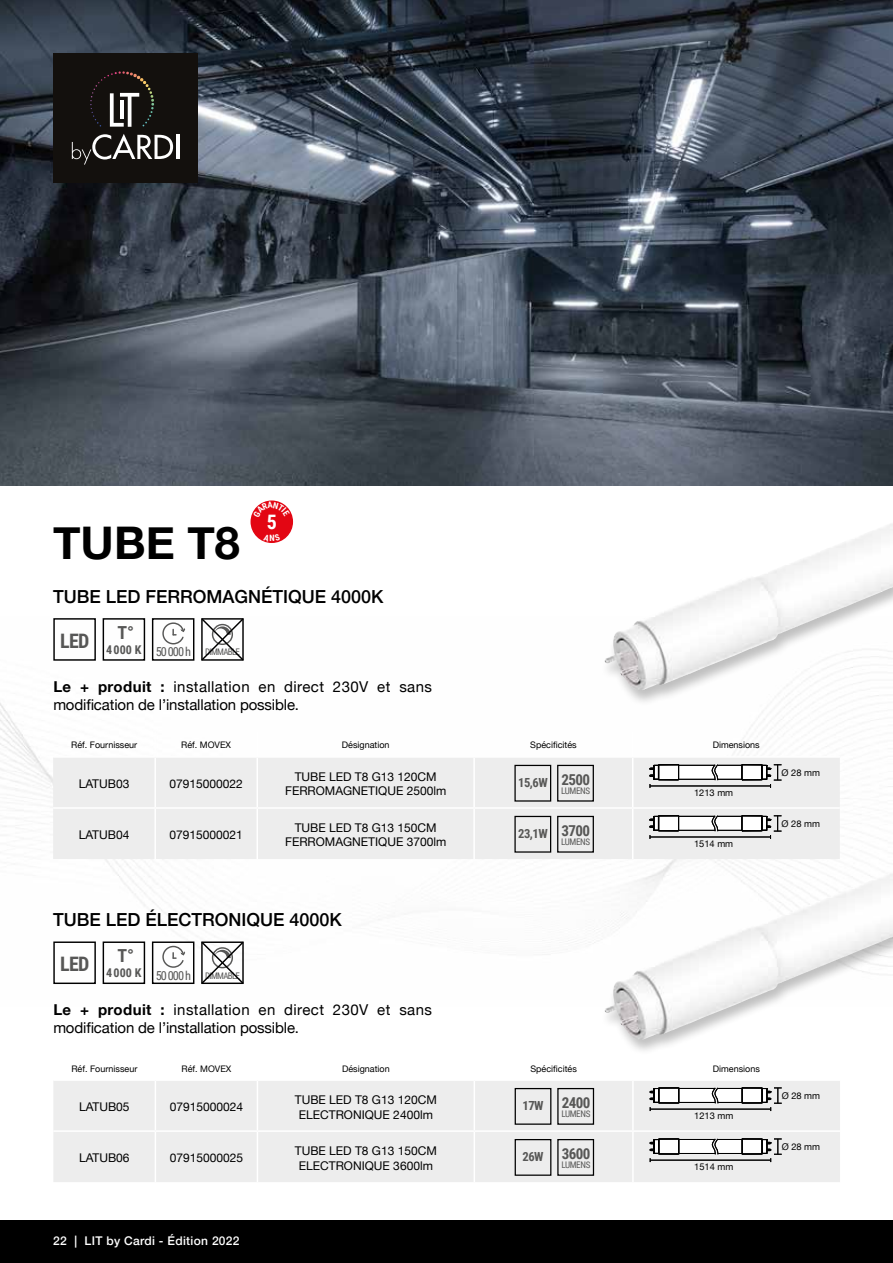
<style>
.page{position:relative;width:893px;height:1263px;background:#fff}
.page>*{position:absolute;margin:0;border:0;box-sizing:border-box;transform-origin:0 0}
.t1{font:700 45px "Helvetica Neue";color:#000}
.t2{font:700 19.95px "Roboto Condensed";letter-spacing:-.04em;color:#575756}
.t3{font:700 19.95px "Roboto Condensed";color:#fff}
.t4{font:500 18px "Helvetica Neue";color:#000}
.t5{font:700 18px "Roboto Condensed";color:#575756}
.t6{font:15px/18px "Helvetica Neue";letter-spacing:-.01em;color:#000}
.t7{font:700 15px "Roboto Condensed";letter-spacing:-.04em;color:#575756}
.t8{font:700 12.6px "Roboto Condensed";letter-spacing:-.04em;color:#575756}
.t9{font:12.3px "Roboto Condensed";letter-spacing:-.08em;color:#575756}
.t10{font:700 12.15px "Roboto Condensed";color:#575756}
.t11{font:12px/14.4px "Helvetica Neue";color:#000;text-align:center}
.t12{font:500 12px "Helvetica Neue";letter-spacing:.025em;color:#fff}
.t13{font:9.3px "Helvetica Neue";color:#000}
.t14{font:9.15px "Roboto Condensed";letter-spacing:-.04em;color:#575756}
.t15{font:9px "Helvetica Neue";color:#000}
.t16{font:9px "Roboto Condensed";letter-spacing:-.08em;color:#575756}
.s1{font-weight:700}
</style>
<div class="page">
<img style="left:0;top:618px;width:893px;height:366px">
<img style="left:0;top:0;width:893px;height:485px">
<div style="left:53px;top:53px;width:145px;height:130px;background:#13100d"></div>
<svg style="left:72px;top:134px;width:101px;height:31px"></svg>
<hr style="left:176px;top:135px;width:3px;height:24px;background:#fff">
<svg style="left:90px;top:71px;width:64px;height:56px"></svg>
<div style="left:53px;top:758px;width:787px;height:101px;background:#ededed"></div>
<hr style="left:154px;top:731px;width:2px;height:25px;background:#fff">
<hr style="left:256px;top:731px;width:2px;height:25px;background:#fff">
<hr style="left:473px;top:731px;width:2px;height:25px;background:#fff">
<svg style="left:632px;top:731px;width:1px;height:25px"></svg>
<hr style="left:53px;top:756px;width:102px;height:2px;background:#fff">
<hr style="left:155px;top:756px;width:102px;height:2px;background:#fff">
<hr style="left:154px;top:758px;width:2px;height:49px;background:#fff">
<hr style="left:257px;top:756px;width:217px;height:2px;background:#fff">
<hr style="left:256px;top:758px;width:2px;height:49px;background:#fff">
<hr style="left:474px;top:756px;width:159px;height:2px;background:#fff">
<hr style="left:473px;top:758px;width:2px;height:49px;background:#fff">
<hr style="left:633px;top:756px;width:207px;height:2px;background:#fff">
<hr style="left:632px;top:758px;width:1px;height:49px;background:#fff">
<hr style="left:53px;top:807px;width:102px;height:2px;background:#fff">
<hr style="left:155px;top:807px;width:102px;height:2px;background:#fff">
<hr style="left:154px;top:809px;width:2px;height:50px;background:#fff">
<hr style="left:257px;top:807px;width:217px;height:2px;background:#fff">
<hr style="left:256px;top:809px;width:2px;height:50px;background:#fff">
<hr style="left:474px;top:807px;width:159px;height:2px;background:#fff">
<hr style="left:473px;top:809px;width:2px;height:50px;background:#fff">
<hr style="left:633px;top:807px;width:207px;height:2px;background:#fff">
<hr style="left:632px;top:809px;width:1px;height:50px;background:#fff">
<div style="left:514px;top:765px;width:37px;height:37px;border:1px solid #000"></div>
<div style="left:557px;top:765px;width:37px;height:37px;border:1px solid #000"></div>
<svg style="left:650px;top:764px;width:131px;height:24px"></svg>
<div style="left:514px;top:816px;width:37px;height:37px;border:1px solid #000"></div>
<div style="left:557px;top:816px;width:37px;height:37px;border:1px solid #000"></div>
<svg style="left:650px;top:815px;width:131px;height:24px"></svg>
<div style="left:53px;top:1081px;width:787px;height:101px;background:#ededed"></div>
<hr style="left:155px;top:1081px;width:1px;height:49px;background:#fff">
<hr style="left:257px;top:1081px;width:1px;height:49px;background:#fff">
<hr style="left:474px;top:1081px;width:1px;height:49px;background:#fff">
<hr style="left:632px;top:1081px;width:2px;height:49px;background:#fff">
<hr style="left:53px;top:1130px;width:102px;height:2px;background:#fff">
<hr style="left:155px;top:1130px;width:102px;height:2px;background:#fff">
<hr style="left:155px;top:1132px;width:1px;height:50px;background:#fff">
<hr style="left:257px;top:1130px;width:217px;height:2px;background:#fff">
<hr style="left:257px;top:1132px;width:1px;height:50px;background:#fff">
<hr style="left:474px;top:1130px;width:159px;height:2px;background:#fff">
<hr style="left:474px;top:1132px;width:1px;height:50px;background:#fff">
<hr style="left:633px;top:1130px;width:207px;height:2px;background:#fff">
<hr style="left:632px;top:1132px;width:2px;height:50px;background:#fff">
<div style="left:515px;top:1088px;width:36px;height:37px;border:1px solid #000"></div>
<div style="left:557px;top:1088px;width:37px;height:37px;border:1px solid #000"></div>
<svg style="left:650px;top:1087px;width:132px;height:24px"></svg>
<div style="left:515px;top:1139px;width:36px;height:37px;border:1px solid #000"></div>
<div style="left:557px;top:1139px;width:37px;height:37px;border:1px solid #000"></div>
<svg style="left:650px;top:1138px;width:132px;height:24px"></svg>
<div style="left:600px;top:521px;width:293px;height:185px;background:#000;opacity:.25"></div>
<img style="left:604px;top:529px;width:271px;height:145px">
<div style="left:600px;top:871px;width:293px;height:185px;background:#000;opacity:.25"></div>
<img style="left:604px;top:879px;width:271px;height:144px">
<div style="left:251px;top:501px;width:41px;height:41px;background:#e30613;border-radius:50%"></div>
<div style="left:251px;top:500px;width:42px;height:43px;border:1px solid #e30613;border-radius:50%"></div>
<div style="left:53px;top:618px;width:43px;height:43px;border:1px solid #000"></div>
<div style="left:152px;top:618px;width:42px;height:43px;border:1px solid #000"></div>
<svg style="left:162px;top:622px;width:23px;height:23px"></svg>
<div style="left:103px;top:618px;width:42px;height:43px;border:1px solid #000"></div>
<svg style="left:200px;top:618px;width:45px;height:43px"></svg>
<div style="left:53px;top:941px;width:43px;height:43px;border:1px solid #000"></div>
<div style="left:152px;top:941px;width:42px;height:43px;border:1px solid #000"></div>
<svg style="left:162px;top:945px;width:23px;height:23px"></svg>
<div style="left:103px;top:941px;width:42px;height:43px;border:1px solid #000"></div>
<svg style="left:200px;top:941px;width:45px;height:43px"></svg>
<div style="left:0;top:1220px;width:893px;height:43px;background:#000"></div>
<svg style="left:253px;top:502px;width:37px;height:15px"></svg>
<h2 class="t3" style="left:267px;top:508px;width:12px">5</h2>
<h1 class="t1" style="left:53px;top:508px;width:188px">TUBE T8</h1>
<h3 class="t4" style="left:53px;top:582px;width:332px">TUBE LED FERROMAGNÉTIQUE 4000K</h3>
<h2 class="t2" style="left:60px;top:627px;width:31px">LED</h2>
<h3 class="t5" style="left:117px;top:620px;width:18px">T°</h3>
<p class="t10" style="left:106px;top:641px;width:37px">4000 K</p>
<p class="t16" style="left:205px;top:646px;width:36px">DIMMABLE</p>
<p class="t9" style="left:156px;top:643px;width:37px">50 000 h</p>
<p class="t6" style="left:53px;top:678px;width:380px"><span class="s1">Le + produit :</span> installation en direct 230V et sans modification de l’installation possible.</p>
<p class="t15" style="left:71px;top:739px;width:67px">Réf. Fournisseur</p>
<p class="t15" style="left:181px;top:739px;width:51px">Réf. MOVEX</p>
<p class="t15" style="left:342px;top:739px;width:49px">Désignation</p>
<p class="t15" style="left:530px;top:739px;width:48px">Spécificités</p>
<p class="t15" style="left:713px;top:739px;width:49px">Dimensions</p>
<p class="t11" style="left:79px;top:777px;width:52px">LATUB03</p>
<p class="t11" style="left:170px;top:777px;width:75px">07915000022</p>
<p class="t11" style="left:285px;top:770px;width:163px">TUBE LED T8 G13 120CM<br>FERROMAGNETIQUE 2500lm</p>
<p class="t8" style="left:518px;top:773px;width:73px">15,6W <sup>2500</sup></p>
<p class="t14" style="left:561px;top:784px;width:31px">LUMENS</p>
<p class="t13" style="left:694px;top:786px;width:41px">1213 mm</p>
<p class="t11" style="left:79px;top:828px;width:52px">LATUB04</p>
<p class="t11" style="left:170px;top:828px;width:75px">07915000021</p>
<p class="t11" style="left:285px;top:821px;width:163px">TUBE LED T8 G13 150CM<br>FERROMAGNETIQUE 3700lm</p>
<p class="t8" style="left:518px;top:824px;width:73px">23,1W <sup>3700</sup></p>
<p class="t14" style="left:561px;top:835px;width:31px">LUMENS</p>
<p class="t13" style="left:694px;top:837px;width:41px">1514 mm</p>
<p class="t13" style="left:781px;top:766px;width:40px">Ø 28 mm</p>
<p class="t13" style="left:781px;top:817px;width:40px">Ø 28 mm</p>
<h3 class="t4" style="left:53px;top:905px;width:290px">TUBE LED ÉLECTRONIQUE 4000K</h3>
<h2 class="t2" style="left:60px;top:950px;width:31px">LED</h2>
<h3 class="t5" style="left:117px;top:943px;width:18px">T°</h3>
<p class="t10" style="left:106px;top:965px;width:37px">4000 K</p>
<p class="t16" style="left:205px;top:969px;width:36px">DIMMABLE</p>
<p class="t9" style="left:156px;top:966px;width:37px">50 000 h</p>
<p class="t6" style="left:53px;top:1001px;width:380px"><span class="s1">Le + produit :</span> installation en direct 230V et sans modification de l’installation possible.</p>
<p class="t15" style="left:71px;top:1062px;width:67px">Réf. Fournisseur</p>
<p class="t15" style="left:181px;top:1062px;width:51px">Réf. MOVEX</p>
<p class="t15" style="left:342px;top:1062px;width:49px">Désignation</p>
<p class="t15" style="left:530px;top:1062px;width:48px">Spécificités</p>
<p class="t15" style="left:713px;top:1062px;width:49px">Dimensions</p>
<p class="t11" style="left:79px;top:1100px;width:52px">LATUB05</p>
<p class="t11" style="left:170px;top:1100px;width:75px">07915000024</p>
<p class="t11" style="left:295px;top:1093px;width:144px">TUBE LED T8 G13 120CM<br>ELECTRONIQUE 2400lm</p>
<p class="t7" style="left:523px;top:1092px;width:69px"><sub>17W</sub> 2400</p>
<p class="t14" style="left:561px;top:1107px;width:31px">LUMENS</p>
<p class="t13" style="left:694px;top:1109px;width:41px">1213 mm</p>
<p class="t11" style="left:79px;top:1151px;width:52px">LATUB06</p>
<p class="t11" style="left:170px;top:1151px;width:75px">07915000025</p>
<p class="t11" style="left:295px;top:1144px;width:144px">TUBE LED T8 G13 150CM<br>ELECTRONIQUE 3600lm</p>
<p class="t7" style="left:523px;top:1143px;width:69px"><sub>26W</sub> 3600</p>
<p class="t14" style="left:561px;top:1158px;width:31px">LUMENS</p>
<p class="t13" style="left:694px;top:1160px;width:41px">1514 mm</p>
<p class="t13" style="left:782px;top:1089px;width:40px">Ø 28 mm</p>
<p class="t13" style="left:782px;top:1140px;width:40px">Ø 28 mm</p>
<p class="t12" style="left:53px;top:1231px;width:188px">22 | LIT by Cardi - Édition 2022</p>
</div>
